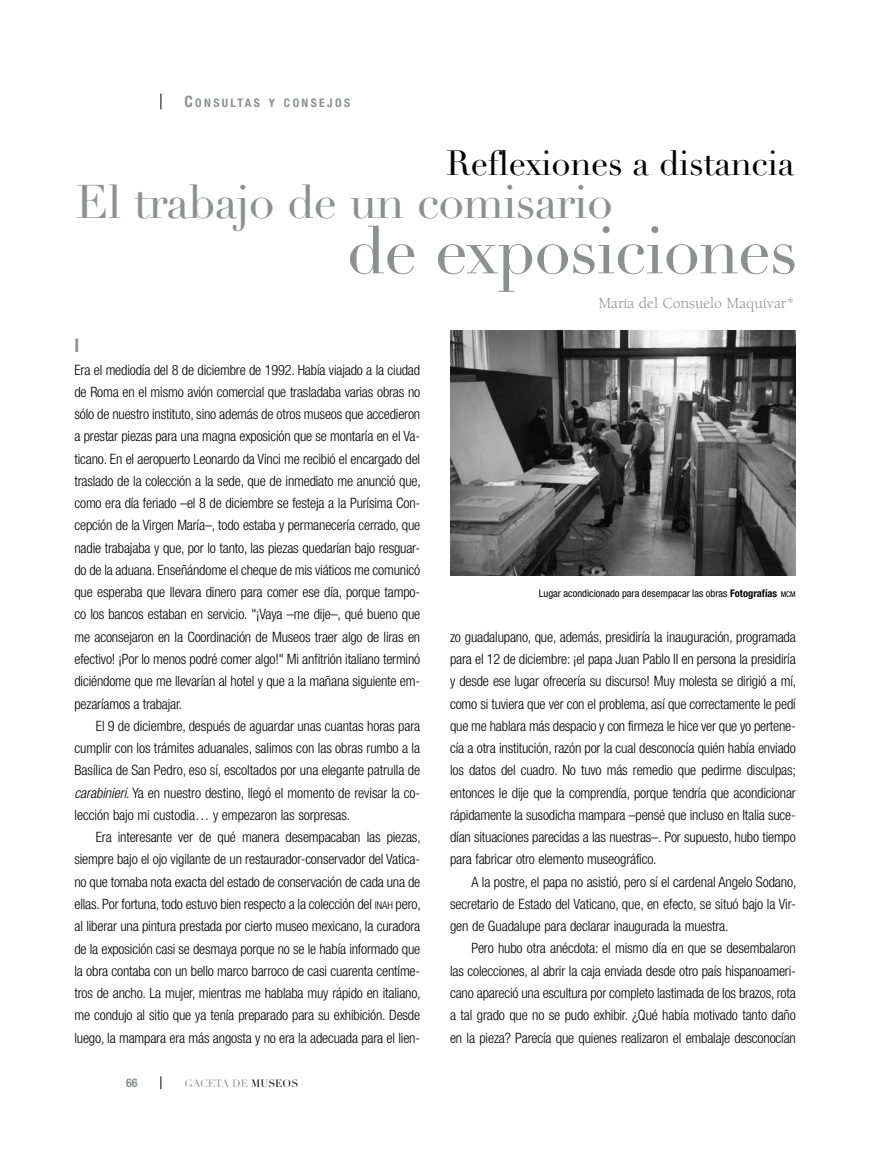
<style>
.page{position:relative;width:881px;height:1149px;background:#fff}
.page>*{position:absolute;margin:0;border:0;box-sizing:border-box;transform-origin:0 0}
.t1{font:66px "Didot LH";letter-spacing:-.02em;color:#8e9090}
.t2{font:46.5px "Didot LH";letter-spacing:-.02em;color:#8e9090}
.t3{font:34.5px "Didot LH";letter-spacing:-.01em;color:#000}
.t4{font:700 condensed 18.75px "Helvetica Neue";color:#8e9090}
.t5{font:15.75px "Berkeley";color:#8e9090}
.t6{font:300 condensed 14.25px/22.2px "Helvetica Neue";letter-spacing:-.01em;color:#000;text-align:justify}
.t7{font:700 condensed 12px "Helvetica Neue";color:#8e9090}
.t8{font:700 condensed 11.85px "Helvetica Neue";letter-spacing:.2em;color:#8e9090}
.t9{font:condensed 10.5px "Helvetica Neue";color:#000}
.t10{font:10.5px "Didot LH";letter-spacing:-.005em;color:#8e9090}
.s1{font-size:15.75px}
.s2{font-style:italic}
.s3{font-size:10.65px}
.s4{color:#000}
.s5{font-weight:700}
.s6{font-size:7.8px}
</style>
<div class="page">
<svg style="left:160px;top:1076px;width:1px;height:12px"></svg>
<svg style="left:160px;top:94px;width:1px;height:15px"></svg>
<img style="left:450px;top:330px;width:345px;height:245px">
<p class="t8" style="left:184px;top:96px;width:167px"><span class="s1">C</span>ONSULTAS Y CONSEJOS</p>
<h3 class="t3" style="left:446px;top:142px;width:349px">Reflexiones a distancia</h3>
<h2 class="t2" style="left:76px;top:174px;width:538px">El trabajo de un comisario</h2>
<h1 class="t1" style="left:346px;top:211px;width:452px">de exposiciones</h1>
<h3 class="t4" style="left:74px;top:334px;width:6px">I</h3>
<p class="t6" style="left:74px;top:358px;width:348px">Era el mediodía del 8 de diciembre de 1992. Había viajado a la ciudad de Roma en el mismo avión comercial que trasladaba varias obras no sólo de nuestro instituto, sino además de otros museos que accedieron a prestar piezas para una magna exposición que se montaría en el Va&shy;ticano. En el aeropuerto Leonardo da Vinci me recibió el encargado del traslado de la colección a la sede, que de inmediato me anunció que, como era día feriado –el 8 de diciembre se festeja a la Purísima Con&shy;cepción de la Virgen María–, todo estaba y permanecería cerrado, que nadie trabajaba y que, por lo tanto, las piezas quedarían bajo resguar&shy;do de la aduana. Enseñándome el cheque de mis viáticos me comunicó que esperaba que llevara dinero para comer ese día, porque tampo&shy;co los bancos estaban en servicio. "¡Vaya –me dije–, qué bueno que me aconsejaron en la Coordinación de Museos traer algo de liras en efectivo! ¡Por lo menos podré comer algo!" Mi anfitrión italiano terminó diciéndome que me llevarían al hotel y que a la mañana siguiente em&shy;pezaríamos a trabajar.</p>
<p class="t6" style="left:74px;top:714px;width:347px;text-indent:21px">El 9 de diciembre, después de aguardar unas cuantas horas para cumplir con los trámites aduanales, salimos con las obras rumbo a la Basílica de San Pedro, eso sí, escoltados por una elegante patrulla de <span class="s2">carabinieri</span>. Ya en nuestro destino, llegó el momento de revisar la co&shy;lección bajo mi custodia… y empezaron las sorpresas.</p>
<p class="t6" style="left:74px;top:825px;width:348px;text-indent:21px">Era interesante ver de qué manera desempacaban las piezas, siempre bajo el ojo vigilante de un restaurador-conservador del Vatica&shy;no que tomaba nota exacta del estado de conservación de cada una de ellas. Por fortuna, todo estuvo bien respecto a la colección del <span class="s3">INAH</span> pero, al liberar una pintura prestada por cierto museo mexicano, la curadora de la exposición casi se desmaya porque no se le había informado que la obra contaba con un bello marco barroco de casi cuarenta centíme&shy;tros de ancho. La mujer, mientras me hablaba muy rápido en italiano, me condujo al sitio que ya tenía preparado para su exhibición. Desde luego, la mampara era más angosta y no era la adecuada para el lien-</p>
<p class="t7" style="left:126px;top:1075px;width:13px">66</p>
<p class="t10" style="left:184px;top:1076px;width:115px">GACETA DE <span class="s4">MUSEOS</span></p>
<p class="t5" style="left:598px;top:294px;width:197px">María del Consuelo Maquívar*</p>
<p class="t9" style="left:538px;top:587px;width:258px">Lugar acondicionado para desempacar las obras <span class="s5">Fotografías</span> <span class="s6">MCM</span></p>
<p class="t6" style="left:450px;top:625px;width:347px">zo guadalupano, que, además, presidiría la inauguración, programada para el 12 de diciembre: ¡el papa Juan Pablo II en persona la presidiría y desde ese lugar ofrecería su discurso! Muy molesta se dirigió a mí, como si tuviera que ver con el problema, así que correctamente le pedí que me hablara más despacio y con firmeza le hice ver que yo pertene&shy;cía a otra institución, razón por la cual desconocía quién había enviado los datos del cuadro. No tuvo más remedio que pedirme disculpas; entonces le dije que la comprendía, porque tendría que acondicionar rápidamente la susodicha mampara –pensé que incluso en Italia suce&shy;dían situaciones parecidas a las nuestras–. Por supuesto, hubo tiempo para fabricar otro elemento museográfico.</p>
<p class="t6" style="left:450px;top:870px;width:348px;text-indent:21px">A la postre, el papa no asistió, pero sí el cardenal Angelo Sodano, secretario de Estado del Vaticano, que, en efecto, se situó bajo la Vir&shy;gen de Guadalupe para declarar inaugurada la muestra.</p>
<p class="t6" style="left:450px;top:936px;width:347px;text-indent:21px">Pero hubo otra anécdota: el mismo día en que se desembalaron las colecciones, al abrir la caja enviada desde otro país hispanoameri&shy;cano apareció una escultura por completo lastimada de los brazos, rota a tal grado que no se pudo exhibir. ¿Qué había motivado tanto daño en la pieza? Parecía que quienes realizaron el embalaje desconocían</p>
</div>
